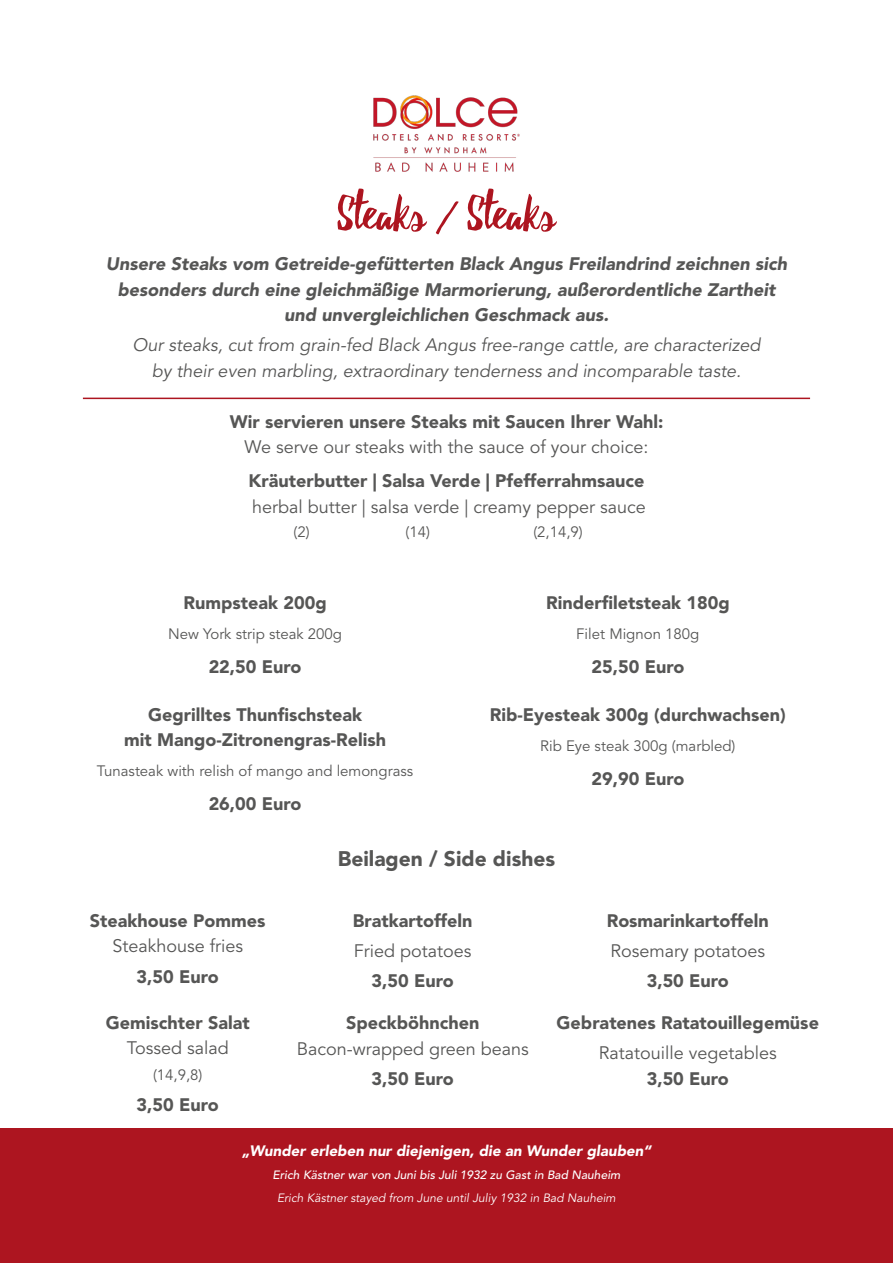
<style>
.page{position:relative;width:893px;height:1263px;background:#fff}
.page>*{position:absolute;margin:0;border:0;box-sizing:border-box;transform-origin:0 0}
.t1{font:51px "Debby";color:#ad1520}
.t2{font:900 21px "Avenir LT Std";color:#565655}
.t3{font:900 18px/25.5px "Avenir LT Std";color:#565655;text-align:center}
.t4{font:18px "Avenir LT Std";color:#565655}
.t5{font:italic 900 18px/25.5px "Avenir LT Std";color:#565655;text-align:center}
.t6{font:italic 18px/25.5px "Avenir LT Std";color:#565655;text-align:center}
.t7{font:15px "Avenir LT Std";color:#565655}
.t8{font:italic 900 15px "Avenir LT Std";color:#fff}
.t9{font:italic 12px "Avenir LT Std";color:#fff}
.t10{font:italic 500 12px "Avenir LT Std";color:#fff}
</style>
<div class="page">
<div style="left:0;top:1128px;width:893px;height:135px;background:#ad1520"></div>
<img style="left:373px;top:95px;width:147px;height:77px">
<hr style="left:83px;top:398px;width:727px;height:1px;background:#ad1520">
<h1 class="t1" style="left:337px;top:182px;width:219px">Steaks / Steaks</h1>
<p class="t5" style="left:106px;top:251px;width:683px">Unsere Steaks vom Getreide-gefütterten Black Angus Freilandrind zeichnen sich besonders durch eine gleichmäßige Marmorierung, außerordentliche Zartheit und unvergleichlichen Geschmack aus.</p>
<p class="t6" style="left:132px;top:333px;width:629px">Our steaks, cut from grain-fed Black Angus free-range cattle, are characterized by their even marbling, extraordinary tenderness and incomparable taste.</p>
<p class="t3" style="left:230px;top:408px;width:435px">Wir servieren unsere Steaks mit Saucen Ihrer Wahl:</p>
<p class="t4" style="left:245px;top:436px;width:405px">We serve our steaks with the sauce of your choice:</p>
<p class="t3" style="left:248px;top:468px;width:398px">Kräuterbutter | Salsa Verde | Pfefferrahmsauce</p>
<p class="t4" style="left:252px;top:496px;width:395px">herbal butter | salsa verde | creamy pepper sauce</p>
<p class="t7" style="left:293px;top:523px;width:18px">(2)</p>
<p class="t7" style="left:406px;top:523px;width:26px">(14)</p>
<p class="t7" style="left:533px;top:523px;width:51px">(2,14,9)</p>
<p class="t3" style="left:183px;top:590px;width:145px">Rumpsteak 200g</p>
<p class="t7" style="left:168px;top:625px;width:175px">New York strip steak 200g</p>
<p class="t3" style="left:209px;top:654px;width:94px">22,50 Euro</p>
<p class="t3" style="left:124px;top:702px;width:263px">Gegrilltes Thunfischsteak<br>mit Mango-Zitronengras-Relish</p>
<p class="t7" style="left:97px;top:762px;width:318px">Tunasteak with relish of mango and lemongrass</p>
<p class="t3" style="left:209px;top:791px;width:94px">26,00 Euro</p>
<p class="t3" style="left:546px;top:590px;width:185px">Rinderfiletsteak 180g</p>
<p class="t7" style="left:576px;top:625px;width:125px">Filet Mignon 180g</p>
<p class="t3" style="left:591px;top:654px;width:94px">25,50 Euro</p>
<p class="t3" style="left:490px;top:702px;width:297px">Rib-Eyesteak 300g (durchwachsen)</p>
<p class="t7" style="left:540px;top:737px;width:197px">Rib Eye steak 300g (marbled)</p>
<p class="t3" style="left:591px;top:765px;width:94px">29,90 Euro</p>
<p class="t3" style="left:90px;top:907px;width:177px">Steakhouse Pommes</p>
<p class="t4" style="left:112px;top:936px;width:132px">Steakhouse fries</p>
<p class="t3" style="left:137px;top:963px;width:84px">3,50 Euro</p>
<p class="t3" style="left:106px;top:1009px;width:145px">Gemischter Salat</p>
<p class="t4" style="left:127px;top:1038px;width:104px">Tossed salad</p>
<p class="t7" style="left:153px;top:1066px;width:51px">(14,9,8)</p>
<p class="t3" style="left:137px;top:1091px;width:84px">3,50 Euro</p>
<p class="t2" style="left:338px;top:846px;width:219px">Beilagen / Side dishes</p>
<p class="t3" style="left:353px;top:908px;width:121px">Bratkartoffeln</p>
<p class="t4" style="left:354px;top:940px;width:119px">Fried potatoes</p>
<p class="t3" style="left:372px;top:968px;width:84px">3,50 Euro</p>
<p class="t3" style="left:607px;top:907px;width:164px">Rosmarinkartoffeln</p>
<p class="t4" style="left:610px;top:940px;width:156px">Rosemary potatoes</p>
<p class="t3" style="left:647px;top:968px;width:84px">3,50 Euro</p>
<p class="t3" style="left:346px;top:1010px;width:135px">Speckböhnchen</p>
<p class="t4" style="left:297px;top:1038px;width:234px">Bacon-wrapped green beans</p>
<p class="t3" style="left:372px;top:1065px;width:84px">3,50 Euro</p>
<p class="t3" style="left:557px;top:1009px;width:264px">Gebratenes Ratatouillegemüse</p>
<p class="t4" style="left:599px;top:1042px;width:179px">Ratatouille vegetables</p>
<p class="t3" style="left:647px;top:1065px;width:84px">3,50 Euro</p>
<p class="t8" style="left:242px;top:1141px;width:411px">„Wunder erleben nur diejenigen, die an Wunder glauben“</p>
<p class="t10" style="left:273px;top:1168px;width:349px">Erich Kästner war von Juni bis Juli 1932 zu Gast in Bad Nauheim</p>
<p class="t9" style="left:277px;top:1191px;width:340px">Erich Kästner stayed from June until Juliy 1932 in Bad Nauheim</p>
</div>
